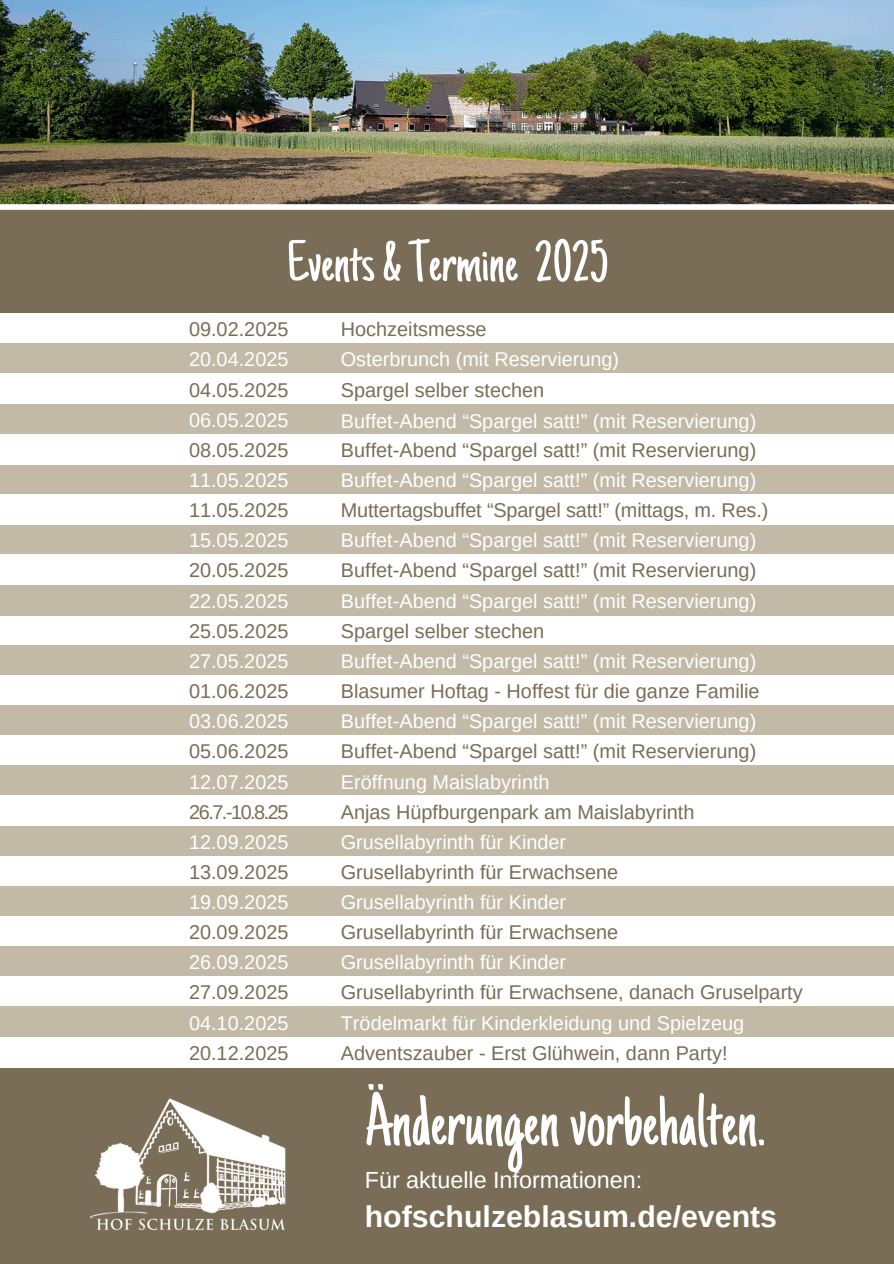
<style>
.page{position:relative;width:894px;height:1264px;background:#fff}
.page>*{position:absolute;margin:0;border:0;box-sizing:border-box;transform-origin:0 0}
.t1{font:74.85px "Just Another Hand";color:#fff}
.t2{font:60px "Just Another Hand";color:#fff}
.t3{font:700 30.3px "Arimo";color:#fff}
.t4{font:23.25px "Arimo";color:#fff}
.t5{font:19.8px "Arimo";color:#7a6d57}
.t6{font:19.8px "Arimo";color:#fff}
</style>
<div class="page">
<div style="left:0;top:0;width:893px;height:1263px;background:#7a6d57"></div>
<img style="left:90px;top:1098px;width:195px;height:133px">
<img style="left:0;top:0;width:893px;height:204px">
<div style="left:0;top:204px;width:893px;height:6px;background:#fff"></div>
<div style="left:0;top:313px;width:893px;height:31px;background:#fff"></div>
<div style="left:0;top:344px;width:893px;height:30px;background:#c2baa7"></div>
<div style="left:0;top:374px;width:893px;height:30px;background:#fff"></div>
<div style="left:0;top:404px;width:893px;height:30px;background:#c2baa7"></div>
<div style="left:0;top:615px;width:893px;height:30px;background:#fff"></div>
<div style="left:0;top:645px;width:893px;height:30px;background:#c2baa7"></div>
<div style="left:0;top:675px;width:893px;height:30px;background:#fff"></div>
<div style="left:0;top:705px;width:893px;height:30px;background:#c2baa7"></div>
<div style="left:0;top:735px;width:893px;height:30px;background:#fff"></div>
<div style="left:0;top:765px;width:893px;height:31px;background:#c2baa7"></div>
<div style="left:0;top:826px;width:893px;height:30px;background:#c2baa7"></div>
<div style="left:0;top:856px;width:893px;height:30px;background:#fff"></div>
<div style="left:0;top:886px;width:893px;height:30px;background:#c2baa7"></div>
<div style="left:0;top:916px;width:893px;height:30px;background:#fff"></div>
<div style="left:0;top:946px;width:893px;height:30px;background:#c2baa7"></div>
<div style="left:0;top:976px;width:893px;height:30px;background:#fff"></div>
<div style="left:0;top:1006px;width:893px;height:31px;background:#c2baa7"></div>
<div style="left:0;top:1037px;width:893px;height:30px;background:#fff"></div>
<div style="left:0;top:524px;width:893px;height:31px;background:#c2baa7"></div>
<div style="left:0;top:555px;width:893px;height:30px;background:#fff"></div>
<div style="left:0;top:585px;width:893px;height:30px;background:#c2baa7"></div>
<div style="left:0;top:464px;width:893px;height:30px;background:#c2baa7"></div>
<div style="left:0;top:494px;width:893px;height:30px;background:#fff"></div>
<div style="left:0;top:434px;width:893px;height:30px;background:#fff"></div>
<div style="left:0;top:796px;width:893px;height:30px;background:#fff"></div>
<p class="t2" style="left:286px;top:238px;width:323px">Events &amp;Termine 2025</p>
<h3 class="t5" style="left:189px;top:318px;width:101px">09.02.2025</h3>
<h3 class="t5" style="left:341px;top:318px;width:147px">Hochzeitsmesse</h3>
<h3 class="t6" style="left:189px;top:348px;width:101px">20.04.2025</h3>
<h3 class="t6" style="left:341px;top:348px;width:280px">Osterbrunch (mit Reservierung)</h3>
<h3 class="t5" style="left:189px;top:378px;width:101px">04.05.2025</h3>
<h3 class="t5" style="left:341px;top:378px;width:205px">Spargel selber stechen</h3>
<h3 class="t6" style="left:189px;top:409px;width:101px">06.05.2025</h3>
<h3 class="t6" style="left:341px;top:410px;width:417px">Buffet-Abend “Spargel satt!” (mit Reservierung)</h3>
<h3 class="t5" style="left:189px;top:439px;width:101px">08.05.2025</h3>
<p class="t5" style="left:341px;top:439px;width:417px">Buffet-Abend “Spargel satt!” (mit Reservierung)</p>
<h3 class="t6" style="left:189px;top:469px;width:101px">11.05.2025</h3>
<h3 class="t6" style="left:341px;top:469px;width:417px">Buffet-Abend “Spargel satt!” (mit Reservierung)</h3>
<h3 class="t5" style="left:189px;top:499px;width:101px">11.05.2025</h3>
<h3 class="t5" style="left:341px;top:499px;width:429px">Muttertagsbuffet “Spargel satt!” (mittags, m. Res.)</h3>
<h3 class="t6" style="left:189px;top:529px;width:101px">15.05.2025</h3>
<h3 class="t6" style="left:341px;top:529px;width:417px">Buffet-Abend “Spargel satt!” (mit Reservierung)</h3>
<h3 class="t5" style="left:189px;top:559px;width:101px">20.05.2025</h3>
<h3 class="t5" style="left:341px;top:559px;width:417px">Buffet-Abend “Spargel satt!” (mit Reservierung)</h3>
<h3 class="t6" style="left:189px;top:589px;width:101px">22.05.2025</h3>
<h3 class="t6" style="left:341px;top:589px;width:417px">Buffet-Abend “Spargel satt!” (mit Reservierung)</h3>
<h3 class="t5" style="left:189px;top:620px;width:101px">25.05.2025</h3>
<h3 class="t5" style="left:341px;top:620px;width:205px">Spargel selber stechen</h3>
<h3 class="t6" style="left:189px;top:650px;width:101px">27.05.2025</h3>
<p class="t6" style="left:341px;top:650px;width:417px">Buffet-Abend “Spargel satt!” (mit Reservierung)</p>
<h3 class="t5" style="left:189px;top:680px;width:101px">01.06.2025</h3>
<h3 class="t5" style="left:341px;top:680px;width:420px">Blasumer Hoftag - Hoffest für die ganze Familie</h3>
<p class="t6" style="left:189px;top:710px;width:101px">03.06.2025</p>
<h3 class="t6" style="left:341px;top:710px;width:417px">Buffet-Abend “Spargel satt!” (mit Reservierung)</h3>
<p class="t5" style="left:189px;top:740px;width:101px">05.06.2025</p>
<p class="t5" style="left:341px;top:740px;width:417px">Buffet-Abend “Spargel satt!” (mit Reservierung)</p>
<p class="t6" style="left:189px;top:770px;width:101px">12.07.2025</p>
<p class="t6" style="left:341px;top:770px;width:210px">Eröffnung Maislabyrinth</p>
<p class="t5" style="left:189px;top:800px;width:101px">26.7.-10.8.25</p>
<p class="t5" style="left:341px;top:800px;width:355px">Anjas Hüpfburgenpark am Maislabyrinth</p>
<p class="t6" style="left:189px;top:830px;width:101px">12.09.2025</p>
<p class="t6" style="left:341px;top:830px;width:227px">Grusellabyrinth für Kinder</p>
<p class="t5" style="left:189px;top:860px;width:101px">13.09.2025</p>
<p class="t5" style="left:341px;top:860px;width:279px">Grusellabyrinth für Erwachsene</p>
<p class="t6" style="left:189px;top:891px;width:101px">19.09.2025</p>
<p class="t6" style="left:341px;top:891px;width:227px">Grusellabyrinth für Kinder</p>
<p class="t5" style="left:189px;top:921px;width:101px">20.09.2025</p>
<p class="t5" style="left:341px;top:921px;width:279px">Grusellabyrinth für Erwachsene</p>
<p class="t6" style="left:189px;top:951px;width:101px">26.09.2025</p>
<p class="t6" style="left:341px;top:951px;width:227px">Grusellabyrinth für Kinder</p>
<p class="t5" style="left:189px;top:981px;width:101px">27.09.2025</p>
<p class="t5" style="left:341px;top:981px;width:463px">Grusellabyrinth für Erwachsene, danach Gruselparty</p>
<p class="t6" style="left:189px;top:1011px;width:101px">04.10.2025</p>
<p class="t6" style="left:341px;top:1011px;width:405px">Trödelmarkt für Kinderkleidung und Spielzeug</p>
<p class="t5" style="left:189px;top:1041px;width:101px">20.12.2025</p>
<p class="t5" style="left:341px;top:1041px;width:388px">Adventszauber - Erst Glühwein, dann Party!</p>
<p class="t1" style="left:365px;top:1091px;width:402px">Änderungen vorbehalten.</p>
<h2 class="t4" style="left:365px;top:1167px;width:279px">Für aktuelle Informationen:</h2>
<h3 class="t3" style="left:365px;top:1199px;width:413px">hofschulzeblasum.de/events</h3>
</div>
